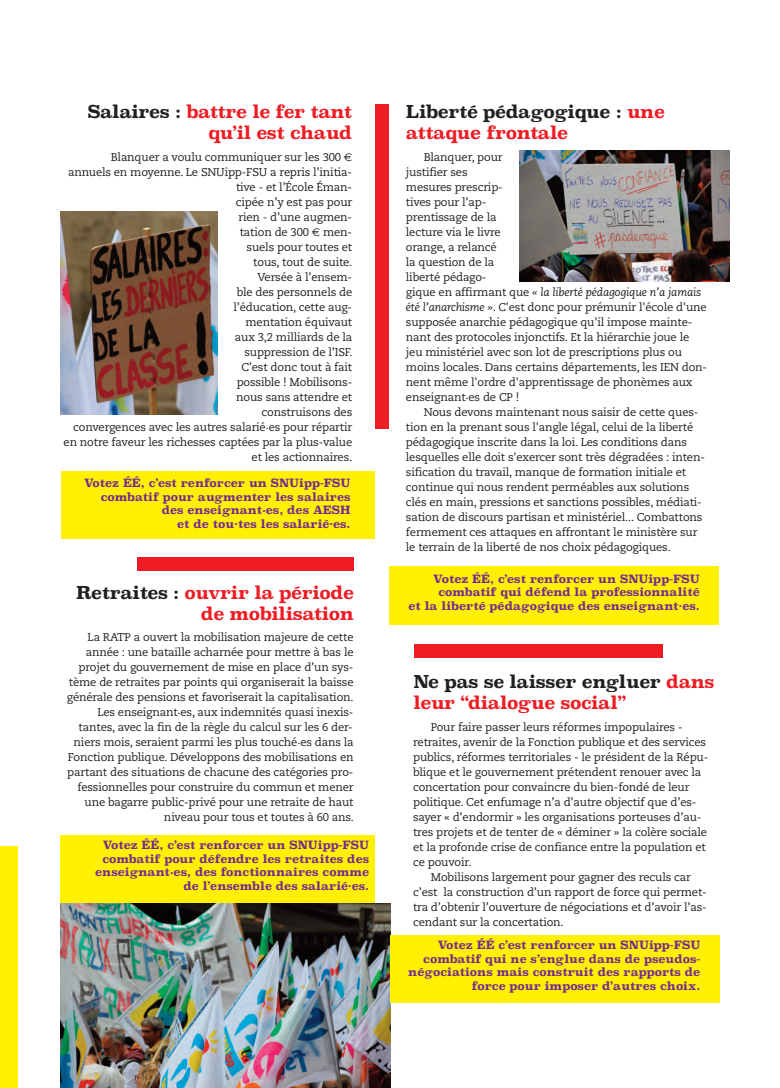
<style>
.page{position:relative;width:780px;height:1088px;background:#fff}
.page>*{position:absolute;margin:0;border:0;box-sizing:border-box;transform-origin:0 0}
.t1{font:700 17.5px/21px "Superclarendon";letter-spacing:-.025em;color:#ee1d23;text-align:right}
.t2{font:700 17.5px/21px "Superclarendon";letter-spacing:-.025em;color:#231f20}
.t3{font:11.25px/15px "Caecilia";letter-spacing:-.015em;color:#231f20}
.t4{font:700 11.25px/13.5px "Superclarendon";color:#722b91;text-align:right}
.s1{color:#231f20}
.s2{color:#ee1d23}
.s3{font-style:italic}
</style>
<div class="page">
<div style="left:61px;top:471px;width:314px;height:68px;background:#fff101"></div>
<img style="left:61px;top:212px;width:156px;height:203px">
<div style="left:389px;top:566px;width:329px;height:59px;background:#fff101"></div>
<img style="left:519px;top:151px;width:210px;height:131px">
<div style="left:375px;top:104px;width:13px;height:325px;background:#ee1d23"></div>
<img style="left:61px;top:903px;width:329px;height:185px">
<div style="left:0;top:846px;width:18px;height:242px;background:#fff101"></div>
<div style="left:61px;top:835px;width:314px;height:68px;background:#fff101"></div>
<div style="left:138px;top:557px;width:215px;height:13px;background:#ee1d23"></div>
<div style="left:390px;top:935px;width:329px;height:68px;background:#fff101"></div>
<div style="left:414px;top:644px;width:248px;height:13px;background:#ee1d23"></div>
<h1 class="t1" style="left:88px;top:102px;width:266px"><span class="s1">Salaires :</span> battre le fer tant qu’il est chaud</h1>
<p class="t3" style="left:111px;top:151px;width:232px">Blanquer a voulu communiquer sur les 300</p>
<p class="t3" style="left:68px;top:166px;width:285px">annuels en moyenne. Le SNUipp-FSU a repris l’initia-</p>
<p class="t3" style="left:236px;top:181px;width:118px">tive - et l’École Éman-</p>
<p class="t3" style="left:236px;top:196px;width:118px">cipée n’y est pas pour</p>
<p class="t3" style="left:238px;top:211px;width:115px">rien - d’une augmen-</p>
<p class="t3" style="left:240px;top:226px;width:114px">tation de 300 men-</p>
<p class="t3" style="left:247px;top:241px;width:107px">suels pour toutes et</p>
<p class="t3" style="left:253px;top:256px;width:100px">tous, tout de suite.</p>
<p class="t3" style="left:257px;top:271px;width:96px">Versée à l’ensem-</p>
<p class="t3" style="left:237px;top:286px;width:117px">ble des personnels de</p>
<p class="t3" style="left:233px;top:301px;width:120px">l’éducation, cette aug-</p>
<p class="t3" style="left:245px;top:316px;width:108px">mentation équivaut</p>
<p class="t3" style="left:235px;top:331px;width:119px">aux 3,2 milliards de la</p>
<p class="t3" style="left:244px;top:346px;width:110px">suppression de l’ISF.</p>
<p class="t3" style="left:241px;top:361px;width:112px">C’est donc tout à fait</p>
<p class="t3" style="left:237px;top:376px;width:117px">possible ! Mobilisons-</p>
<p class="t3" style="left:236px;top:391px;width:117px">nous sans attendre et</p>
<p class="t3" style="left:261px;top:406px;width:92px">construisons des</p>
<p class="t3" style="left:73px;top:421px;width:280px">convergences avec les autres salarié.es pour répartir</p>
<p class="t3" style="left:64px;top:436px;width:290px">en notre faveur les richesses captées par la plus-value</p>
<p class="t3" style="left:251px;top:451px;width:102px">et les actionnaires.</p>
<p class="t4" style="left:84px;top:477px;width:268px">Votez ÉÉ, c’est renforcer un SNUipp-FSU combatif pour augmenter les salaires des enseignant.es, des AESH<br>et de tou.tes les salarié.es.</p>
<h1 class="t1" style="left:76px;top:583px;width:279px"><span class="s1">Retraites :</span> ouvrir la période de mobilisation</h1>
<p class="t3" style="left:67px;top:631px;width:288px;text-align:right">La RATP a ouvert la mobilisation majeure de cette année : une bataille acharnée pour mettre à bas le projet du gouvernement de mise en place d’un sys&shy;tème de retraites par points qui organiserait la baisse générale des pensions et favoriserait la capitalisation.<br>Les enseignant.es, aux indemnités quasi inexis&shy;tantes, avec la fin de la règle du calcul sur les 6 der&shy;niers mois, seraient parmi les plus touché.es dans la Fonction publique. Développons des mobilisations en partant des situations de chacune des catégories pro&shy;fessionnelles pour construire du commun et mener une bagarre public-privé pour une retraite de haut niveau pour tous et toutes à 60 ans.</p>
<p class="t4" style="left:95px;top:839px;width:275px">Votez ÉÉ, c’est renforcer un SNUipp-FSU combatif pour défendre les retraites des enseignant.es, des fonctionnaires comme de l’ensemble des salarié.es.</p>
<h1 class="t2" style="left:406px;top:102px;width:260px">Liberté pédagogique : <span class="s2">une attaque frontale</span></h1>
<p class="t3" style="left:406px;top:151px;width:302px;text-indent:18px">Blanquer, pour<br>justifier ses<br>mesures prescrip-<br>tives pour l’ap-<br>prentissage de la<br>lecture via le livre<br>orange, a relancé<br>la question de la<br>liberté pédago-<br>gique en affirmant que <span class="s3">« la liberté pédagogique n’a jamais été l’anarchisme »</span>. C'est donc pour prémunir l'école d'une supposée anarchie pédagogique qu'il impose mainte&shy;nant des protocoles injonctifs. Et la hiérarchie joue le jeu ministériel avec son lot de prescriptions plus ou moins locales. Dans certains départements, les IEN don&shy;nent même l'ordre d'apprentissage de phonèmes aux enseignant.es de CP !</p>
<p class="t3" style="left:406px;top:406px;width:300px;text-indent:18px">Nous devons maintenant nous saisir de cette ques&shy;tion en la prenant sous l'angle légal, celui de la liberté pédagogique inscrite dans la loi. Les conditions dans lesquelles elle doit s'exercer sont très dégradées : inten&shy;sification du travail, manque de formation initiale et continue qui nous rendent perméables aux solutions clés en main, pressions et sanctions possibles, médiati&shy;sation de discours partisan et ministériel... Combattons fermement ces attaques en affrontant le ministère sur le terrain de la liberté de nos choix pédagogiques.</p>
<p class="t4" style="left:408px;top:572px;width:293px">Votez ÉÉ, c’est renforcer un SNUipp-FSU combatif qui défend la professionnalité<br>et la liberté pédagogique des enseignant.es.</p>
<h1 class="t1" style="left:413px;top:672px;width:303px;text-align:left"><span class="s1">Ne pas se laisser engluer</span> dans leur “dialogue social”</h1>
<p class="t3" style="left:431px;top:721px;width:253px">Pour faire passer leurs réformes impopulaires -</p>
<p class="t3" style="left:413px;top:736px;width:294px">retraites, avenir de la Fonction publique et des services</p>
<p class="t3" style="left:413px;top:751px;width:297px">publics, réformes territoriales - le président de la Répu-</p>
<p class="t3" style="left:413px;top:766px;width:290px">blique et le gouvernement prétendent renouer avec la</p>
<p class="t3" style="left:413px;top:781px;width:278px">concertation pour convaincre du bien-fondé de leur</p>
<p class="t3" style="left:413px;top:796px;width:285px">politique. Cet enfumage n’a d’autre objectif que d’es-</p>
<p class="t3" style="left:413px;top:811px;width:290px">sayer « d’endormir » les organisations porteuses d’au-</p>
<p class="t3" style="left:413px;top:826px;width:295px">tres projets et de tenter de « déminer » la colère sociale</p>
<p class="t3" style="left:413px;top:841px;width:294px">et la profonde crise de confiance entre la population et</p>
<p class="t3" style="left:413px;top:856px;width:60px">ce pouvoir.</p>
<p class="t3" style="left:431px;top:871px;width:261px">Mobilisons largement pour gagner des reculs car</p>
<p class="t3" style="left:413px;top:886px;width:295px">c’est la construction d’un rapport de force qui permet-</p>
<p class="t3" style="left:413px;top:901px;width:295px">tra d’obtenir l’ouverture de négociations et d’avoir l’as-</p>
<p class="t3" style="left:413px;top:916px;width:152px">cendant sur la concertation.</p>
<p class="t4" style="left:408px;top:938px;width:293px">Votez ÉÉ c’est renforcer un SNUipp-FSU combatif qui ne s’englue dans de pseudos&shy;négociations mais construit des rapports de force pour imposer d’autres choix.</p>
</div>
